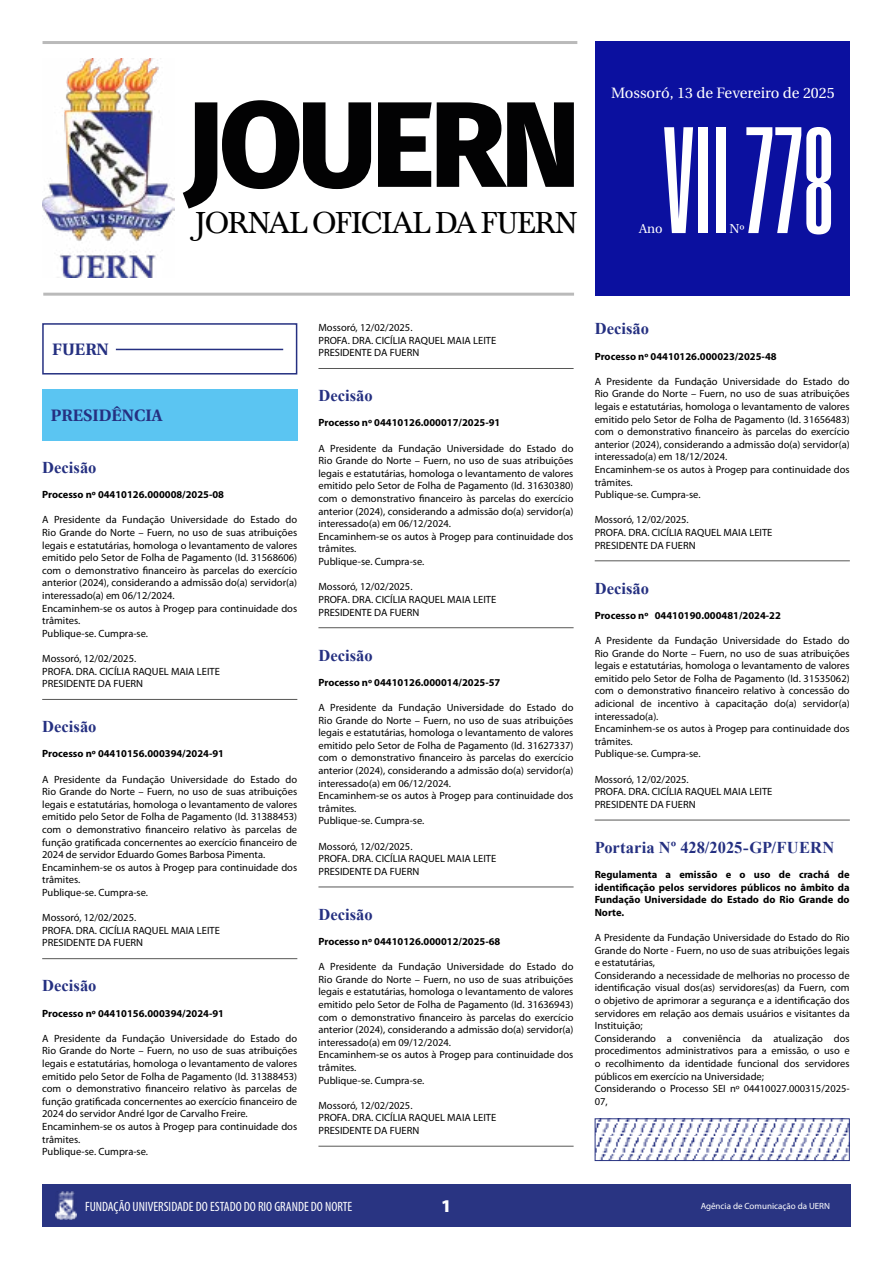
<style>
.page{position:relative;width:893px;height:1263px;background:#fff}
.page>*{position:absolute;margin:0;border:0;box-sizing:border-box;transform-origin:0 0}
.t1{font:129.15px "Droid";color:#fff}
.t2{font:800 121.5px "Fira Sans";letter-spacing:-.04em;color:#020203}
.t3{font:31.5px "Baskervald ADF Std";letter-spacing:-.02em;color:#000}
.t4{font:900 18px "Myriad Pro";color:#fff}
.t5{font:700 16.5px "Times New Roman";color:#253081}
.t6{font:700 16.5px "Heuristica";color:#253081}
.t7{font:15px "Heuristica";color:#fff}
.t8{font:condensed 13.5px "Myriad Pro";color:#fff}
.t9{font:12.9px "Heuristica";color:#fff}
.t10{font:10.5px/12.6px "Myriad Pro";color:#000}
.t11{font:700 10.5px/12.6px "Myriad Pro";color:#000;text-align:justify}
.t12{font:9px "Myriad Pro";color:#fff}
</style>
<div class="page">
<div style="left:43px;top:1184px;width:808px;height:43px;background:#293482"></div>
<img style="left:55px;top:1191px;width:21px;height:29px">
<hr style="left:43px;top:41px;width:534px;height:3px;background:#878787">
<hr style="left:43px;top:293px;width:531px;height:3px;background:#878787">
<div style="left:595px;top:41px;width:255px;height:255px;background:#0b109f"></div>
<img style="left:43px;top:59px;width:131px;height:219px">
<div style="left:42px;top:323px;width:255px;height:51px;border:2px solid #253081"></div>
<hr style="left:117px;top:349px;width:165px;height:1px;background:#253081">
<div style="left:42px;top:389px;width:255px;height:52px;background:#5bc5f2"></div>
<hr style="left:42px;top:699px;width:255px;height:1px;background:#575756">
<hr style="left:42px;top:958px;width:255px;height:1px;background:#575756">
<hr style="left:318px;top:368px;width:256px;height:1px;background:#575756">
<hr style="left:318px;top:627px;width:256px;height:1px;background:#575756">
<hr style="left:318px;top:886px;width:256px;height:1px;background:#575756">
<hr style="left:318px;top:1146px;width:256px;height:1px;background:#575756">
<hr style="left:595px;top:560px;width:255px;height:1px;background:#575756">
<hr style="left:595px;top:820px;width:255px;height:1px;background:#575756">
<img style="left:597px;top:1120px;width:251px;height:39px">
<div style="left:595px;top:1118px;width:255px;height:43px;border:1px solid #293482"></div>
<h2 class="t2" style="left:185px;top:39px;width:397px">JOUERN</h2>
<h3 class="t3" style="left:196px;top:205px;width:383px">JORNAL OFICIAL DA FUERN</h3>
<h3 class="t7" style="left:611px;top:81px;width:225px">Mossoró, 13 de Fevereiro de 2025</h3>
<h1 class="t1" style="left:663px;top:106px;width:174px">Vii778</h1>
<p class="t9" style="left:639px;top:219px;width:25px">Ano</p>
<p class="t9" style="left:729px;top:219px;width:17px">Nº</p>
<h3 class="t6" style="left:52px;top:336px;width:58px">FUERN</h3>
<h3 class="t6" style="left:51px;top:402px;width:113px">PRESIDÊNCIA</h3>
<h3 class="t5" style="left:42px;top:455px;width:56px">Decisão</h3>
<p class="t11" style="left:42px;top:488px;width:183px">Processo nº 04410126.000008/2025-08</p>
<p class="t10" style="left:42px;top:513px;width:256px">A Presidente da Fundação Universidade do Estado do Rio Grande do Norte – Fuern, no uso de suas atribuições legais e estatutárias, homologa o levantamento de valores emitido pelo Setor de Folha de Pagamento (Id. 31568606) com o demonstrativo financeiro às parcelas do exercício anterior (2024), considerando a admissão do(a) servidor(a) interessado(a) em 06/12/2024.<br>Encaminhem-se os autos à Progep para continuidade dos trâmites.<br>Publique-se. Cumpra-se.</p>
<p class="t10" style="left:42px;top:652px;width:179px">Mossoró, 12/02/2025.<br>PROFA. DRA. CICÍLIA RAQUEL MAIA LEITE<br>PRESIDENTE DA FUERN</p>
<h3 class="t5" style="left:42px;top:715px;width:56px">Decisão</h3>
<p class="t11" style="left:42px;top:747px;width:183px">Processo nº 04410156.000394/2024-91</p>
<p class="t10" style="left:42px;top:773px;width:256px">A Presidente da Fundação Universidade do Estado do Rio Grande do Norte – Fuern, no uso de suas atribuições legais e estatutárias, homologa o levantamento de valores emitido pelo Setor de Folha de Pagamento (Id. 31388453) com o demonstrativo financeiro relativo às parcelas de função gratificada concernentes ao exercício financeiro de 2024 de servidor Eduardo Gomes Barbosa Pimenta.<br>Encaminhem-se os autos à Progep para continuidade dos trâmites.<br>Publique-se. Cumpra-se.</p>
<p class="t10" style="left:42px;top:911px;width:179px">Mossoró, 12/02/2025.<br>PROFA. DRA. CICÍLIA RAQUEL MAIA LEITE<br>PRESIDENTE DA FUERN</p>
<h3 class="t5" style="left:42px;top:974px;width:56px">Decisão</h3>
<p class="t11" style="left:42px;top:1006px;width:183px">Processo nº 04410156.000394/2024-91</p>
<p class="t10" style="left:42px;top:1032px;width:256px">A Presidente da Fundação Universidade do Estado do Rio Grande do Norte – Fuern, no uso de suas atribuições legais e estatutárias, homologa o levantamento de valores emitido pelo Setor de Folha de Pagamento (Id. 31388453) com o demonstrativo financeiro relativo às parcelas de função gratificada concernentes ao exercício financeiro de 2024 do servidor André Igor de Carvalho Freire.<br>Encaminhem-se os autos à Progep para continuidade dos trâmites.<br>Publique-se. Cumpra-se.</p>
<p class="t10" style="left:318px;top:321px;width:179px">Mossoró, 12/02/2025.<br>PROFA. DRA. CICÍLIA RAQUEL MAIA LEITE<br>PRESIDENTE DA FUERN</p>
<h3 class="t5" style="left:318px;top:384px;width:56px">Decisão</h3>
<p class="t11" style="left:318px;top:416px;width:183px">Processo nº 04410126.000017/2025-91</p>
<p class="t10" style="left:318px;top:442px;width:256px">A Presidente da Fundação Universidade do Estado do Rio Grande do Norte – Fuern, no uso de suas atribuições legais e estatutárias, homologa o levantamento de valores emitido pelo Setor de Folha de Pagamento (Id. 31630380) com o demonstrativo financeiro às parcelas do exercício anterior (2024), considerando a admissão do(a) servidor(a) interessado(a) em 06/12/2024.<br>Encaminhem-se os autos à Progep para continuidade dos trâmites.<br>Publique-se. Cumpra-se.</p>
<p class="t10" style="left:318px;top:580px;width:179px">Mossoró, 12/02/2025.<br>PROFA. DRA. CICÍLIA RAQUEL MAIA LEITE<br>PRESIDENTE DA FUERN</p>
<h3 class="t5" style="left:318px;top:643px;width:56px">Decisão</h3>
<p class="t11" style="left:318px;top:675px;width:183px">Processo nº 04410126.000014/2025-57</p>
<p class="t10" style="left:318px;top:701px;width:256px">A Presidente da Fundação Universidade do Estado do Rio Grande do Norte – Fuern, no uso de suas atribuições legais e estatutárias, homologa o levantamento de valores emitido pelo Setor de Folha de Pagamento (Id. 31627337) com o demonstrativo financeiro às parcelas do exercício anterior (2024), considerando a admissão do(a) servidor(a) interessado(a) em 06/12/2024.<br>Encaminhem-se os autos à Progep para continuidade dos trâmites.<br>Publique-se. Cumpra-se.</p>
<p class="t10" style="left:318px;top:839px;width:179px">Mossoró, 12/02/2025.<br>PROFA. DRA. CICÍLIA RAQUEL MAIA LEITE<br>PRESIDENTE DA FUERN</p>
<h3 class="t5" style="left:318px;top:902px;width:56px">Decisão</h3>
<p class="t11" style="left:318px;top:935px;width:183px">Processo nº 04410126.000012/2025-68</p>
<p class="t10" style="left:318px;top:960px;width:256px">A Presidente da Fundação Universidade do Estado do Rio Grande do Norte – Fuern, no uso de suas atribuições legais e estatutárias, homologa o levantamento de valores emitido pelo Setor de Folha de Pagamento (Id. 31636943) com o demonstrativo financeiro às parcelas do exercício anterior (2024), considerando a admissão do(a) servidor(a) interessado(a) em 09/12/2024.<br>Encaminhem-se os autos à Progep para continuidade dos trâmites.<br>Publique-se. Cumpra-se.</p>
<p class="t10" style="left:318px;top:1099px;width:179px">Mossoró, 12/02/2025.<br>PROFA. DRA. CICÍLIA RAQUEL MAIA LEITE<br>PRESIDENTE DA FUERN</p>
<h3 class="t5" style="left:595px;top:317px;width:56px">Decisão</h3>
<p class="t11" style="left:595px;top:349px;width:183px">Processo nº 04410126.000023/2025-48</p>
<p class="t10" style="left:595px;top:375px;width:256px">A Presidente da Fundação Universidade do Estado do Rio Grande do Norte – Fuern, no uso de suas atribuições legais e estatutárias, homologa o levantamento de valores emitido pelo Setor de Folha de Pagamento (Id. 31656483) com o demonstrativo financeiro às parcelas do exercício anterior (2024), considerando a admissão do(a) servidor(a) interessado(a) em 18/12/2024.<br>Encaminhem-se os autos à Progep para continuidade dos trâmites.<br>Publique-se. Cumpra-se.</p>
<p class="t10" style="left:595px;top:513px;width:179px">Mossoró, 12/02/2025.<br>PROFA. DRA. CICÍLIA RAQUEL MAIA LEITE<br>PRESIDENTE DA FUERN</p>
<h3 class="t5" style="left:595px;top:576px;width:56px">Decisão</h3>
<p class="t11" style="left:595px;top:609px;width:188px">Processo nº 04410190.000481/2024-22</p>
<p class="t10" style="left:595px;top:634px;width:256px">A Presidente da Fundação Universidade do Estado do Rio Grande do Norte – Fuern, no uso de suas atribuições legais e estatutárias, homologa o levantamento de valores emitido pelo Setor de Folha de Pagamento (Id. 31535062) com o demonstrativo financeiro relativo à concessão do adicional de incentivo à capacitação do(a) servidor(a) interessado(a).<br>Encaminhem-se os autos à Progep para continuidade dos trâmites.<br>Publique-se. Cumpra-se.</p>
<p class="t10" style="left:595px;top:773px;width:179px">Mossoró, 12/02/2025.<br>PROFA. DRA. CICÍLIA RAQUEL MAIA LEITE<br>PRESIDENTE DA FUERN</p>
<h3 class="t5" style="left:595px;top:835px;width:241px">Portaria Nº 428/2025-GP/FUERN</h3>
<p class="t11" style="left:595px;top:868px;width:256px">Regulamenta a emissão e o uso de crachá de identificação pelos servidores públicos no âmbito da Fundação Universidade do Estado do Rio Grande do Norte.</p>
<p class="t10" style="left:595px;top:931px;width:257px">A Presidente da Fundação Universidade do Estado do Rio Grande do Norte - Fuern, no uso de suas atribuições legais e estatutárias,<br>Considerando a necessidade de melhorias no processo de identificação visual dos(as) servidores(as) da Fuern, com o objetivo de aprimorar a segurança e a identificação dos servidores em relação aos demais usuários e visitantes da Instituição;<br>Considerando a conveniência da atualização dos procedimentos administrativos para a emissão, o uso e o recolhimento da identidade funcional dos servidores públicos em exercício na Universidade;<br>Considerando o Processo SEI nº 04410027.000315/2025- 07,</p>
<p class="t8" style="left:85px;top:1198px;width:269px">FUNDAÇÃO UNIVERSIDADE DO ESTADO DO RIO GRANDE DO NORTE</p>
<h3 class="t4" style="left:441px;top:1194px;width:12px">1</h3>
<p class="t12" style="left:701px;top:1200px;width:131px">Agência de Comunicação da UERN</p>
</div>
